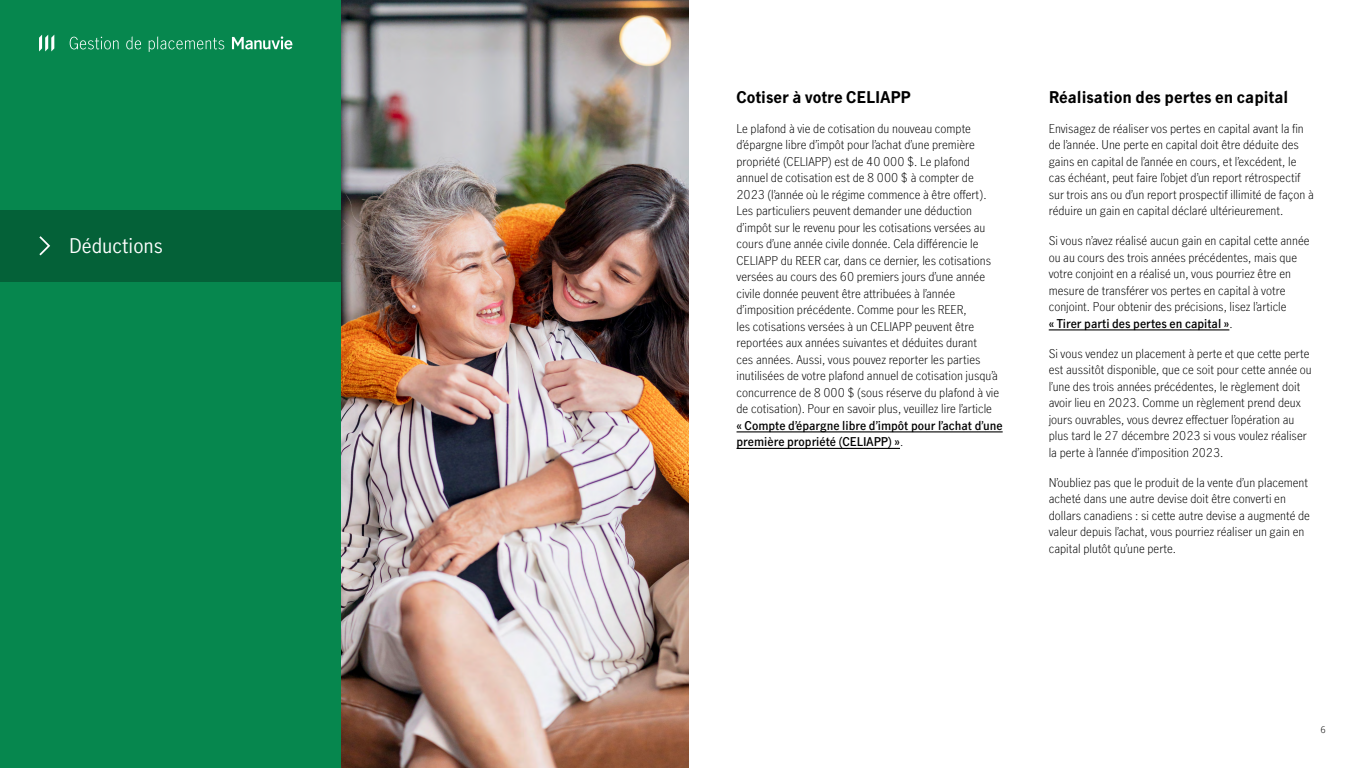
<style>
.page{position:relative;width:1366px;height:768px;background:#fff}
.page>*{position:absolute;margin:0;border:0;box-sizing:border-box;transform-origin:0 0}
.t1{font:20px "Manulife JH Sans Optimized";color:#fff}
.t2{font:700 16px "Manulife JH Sans Optimized";color:#000}
.t3{font:300 12px/16.5px "Manulife JH Sans Optimized";color:#000}
.t4{font:600 12px/16.5px "Manulife JH Sans Optimized";color:#000}
.t5{font:300 9px "Manulife JH Sans Optimized";color:#000}
.s1{font-weight:300}
.s2{font-weight:600}
</style>
<div class="page">
<div style="left:0;top:0;width:341px;height:768px;background:#06874e"></div>
<svg style="left:39px;top:35px;width:15px;height:16px"></svg>
<svg style="left:232px;top:36px;width:61px;height:13px"></svg>
<svg style="left:70px;top:37px;width:49px;height:12px"></svg>
<svg style="left:126px;top:36px;width:15px;height:13px"></svg>
<svg style="left:149px;top:36px;width:75px;height:16px"></svg>
<img style="left:341px;top:0;width:348px;height:768px">
<div style="left:0;top:210px;width:341px;height:72px;background:#046138"></div>
<svg style="left:39px;top:236px;width:11px;height:19px"></svg>
<hr style="left:737px;top:431px;width:266px;height:1px;background:#000">
<hr style="left:737px;top:448px;width:163px;height:1px;background:#000">
<hr style="left:1049px;top:329px;width:180px;height:1px;background:#000">
<h1 class="t1" style="left:69px;top:232px;width:95px">Déductions</h1>
<h2 class="t2" style="left:737px;top:86px;width:176px">Cotiser à votre CELIAPP</h2>
<p class="t3" style="left:737px;top:120px;width:264px">Le plafond à vie de cotisation du nouveau compte d’épargne libre d’impôt pour l’achat d’une première propriété (CELIAPP) est de 40 000 $. Le plafond annuel de cotisation est de 8 000 $ à compter de 2023 (l’année où le régime commence à être offert).<br>Les particuliers peuvent demander une déduction d’impôt sur le revenu pour les cotisations versées au cours d’une année civile donnée. Cela différencie le CELIAPP du REER car, dans ce dernier, les cotisations versées au cours des 60 premiers jours d’une année civile donnée peuvent être attribuées à l’année d’imposition précédente. Comme pour les REER,<br>les cotisations versées à un CELIAPP peuvent être reportées aux années suivantes et déduites durant<br>ces années. Aussi, vous pouvez reporter les parties inutilisées de votre plafond annuel de cotisation jusqu’à concurrence de 8 000 $ (sous réserve du plafond à vie de cotisation). Pour en savoir plus, veuillez lire l’article</p>
<p class="t4" style="left:737px;top:417px;width:268px">« Compte d’épargne libre d’impôt pour l’achat d’une première propriété (CELIAPP) »<span class="s1">.</span></p>
<h2 class="t2" style="left:1049px;top:86px;width:241px">Réalisation des pertes en capital</h2>
<p class="t3" style="left:1049px;top:120px;width:267px">Envisagez de réaliser vos pertes en capital avant la fin de l’année. Une perte en capital doit être déduite des gains en capital de l’année en cours, et l’excédent, le cas échéant, peut faire l’objet d’un report rétrospectif sur trois ans ou d’un report prospectif illimité de façon à réduire un gain en capital déclaré ultérieurement.</p>
<p class="t3" style="left:1049px;top:232px;width:262px">Si vous n’avez réalisé aucun gain en capital cette année ou au cours des trois années précédentes, mais que votre conjoint en a réalisé un, vous pourriez être en mesure de transférer vos pertes en capital à votre conjoint. Pour obtenir des précisions, lisez l’article<br><span class="s2">« Tirer parti des pertes en capital »</span>.</p>
<p class="t3" style="left:1049px;top:345px;width:265px">Si vous vendez un placement à perte et que cette perte est aussitôt disponible, que ce soit pour cette année ou l’une des trois années précédentes, le règlement doit avoir lieu en 2023. Comme un règlement prend deux jours ouvrables, vous devrez effectuer l’opération au plus tard le 27 décembre 2023 si vous voulez réaliser la perte à l’année d’imposition 2023.</p>
<p class="t3" style="left:1049px;top:474px;width:263px">N’oubliez pas que le produit de la vente d’un placement acheté dans une autre devise doit être converti en dollars canadiens : si cette autre devise a augmenté de valeur depuis l’achat, vous pourriez réaliser un gain en capital plutôt qu’une perte.</p>
<p class="t5" style="left:1320px;top:724px;width:7px">6</p>
</div>
